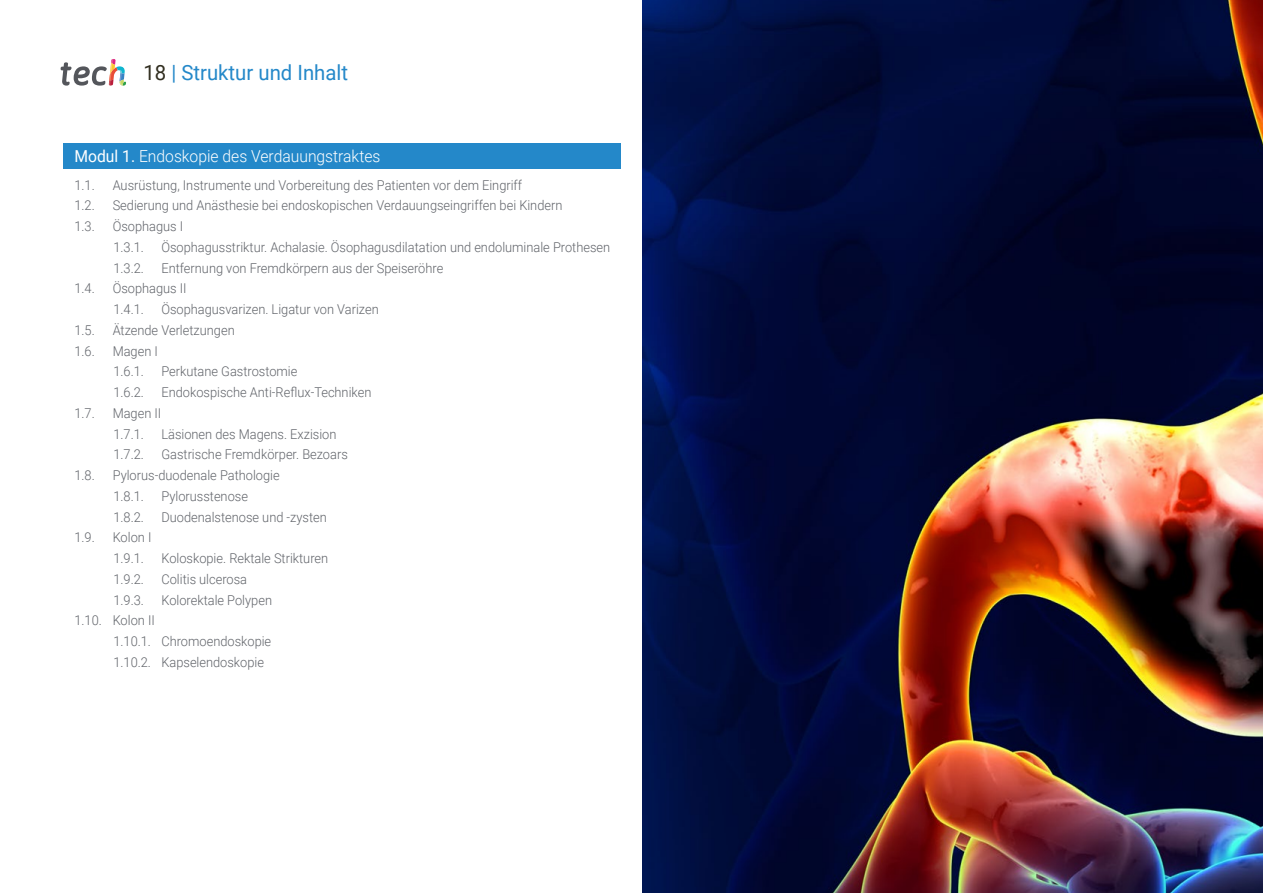
<style>
.page{position:relative;width:1263px;height:893px;background:#fff}
.page>*{position:absolute;margin:0;border:0;box-sizing:border-box;transform-origin:0 0}
.t1{font:21px "Roboto";color:#2488c9}
.t2{font:300 16.5px "Roboto";color:#fff;scale:.95 1}
.t3{font:300 13.5px/20.7px "Roboto";color:#61646a;scale:.95 1}
.s1{color:#312e20}
.s2{font-weight:400}
</style>
<div class="page">
<div style="left:63px;top:144px;width:558px;height:25px;background:#2488c9"></div>
<svg style="left:61px;top:59px;width:65px;height:27px"></svg>
<img style="left:642px;top:0;width:621px;height:893px">
<h1 class="t1" style="left:144px;top:57px;width:206px"><span class="s1">18</span> | Struktur und Inhalt</h1>
<p class="t2" style="left:74px;top:145px;width:324px"><span class="s2">Modul 1.</span> Endoskopie des Verdauungstraktes</p>
<p class="t3" style="left:74px;top:174px;width:23px">1.1.</p>
<p class="t3" style="left:113px;top:174px;width:432px">Ausrüstung, Instrumente und Vorbereitung des Patienten vor dem Eingriff</p>
<p class="t3" style="left:74px;top:195px;width:23px">1.2.</p>
<p class="t3" style="left:113px;top:195px;width:475px">Sedierung und Anästhesie bei endoskopischen Verdauungseingriffen bei Kindern</p>
<p class="t3" style="left:74px;top:215px;width:23px">1.3.</p>
<p class="t3" style="left:113px;top:215px;width:76px">Ösophagus I<br>1.3.1.</p>
<p class="t3" style="left:161px;top:236px;width:474px">Ösophagusstriktur. Achalasie. Ösophagusdilatation und endoluminale Prothesen</p>
<p class="t3" style="left:113px;top:257px;width:34px">1.3.2.</p>
<p class="t3" style="left:161px;top:257px;width:298px">Entfernung von Fremdkörpern aus der Speiseröhre</p>
<p class="t3" style="left:74px;top:278px;width:23px">1.4.</p>
<p class="t3" style="left:113px;top:278px;width:79px">Ösophagus II<br>1.4.1.</p>
<p class="t3" style="left:161px;top:298px;width:230px">Ösophagusvarizen. Ligatur von Varizen</p>
<p class="t3" style="left:74px;top:319px;width:23px">1.5.</p>
<p class="t3" style="left:113px;top:319px;width:130px">Ätzende Verletzungen</p>
<p class="t3" style="left:74px;top:340px;width:23px">1.6.</p>
<p class="t3" style="left:113px;top:340px;width:49px">Magen I<br>1.6.1.</p>
<p class="t3" style="left:161px;top:361px;width:145px">Perkutane Gastrostomie</p>
<p class="t3" style="left:113px;top:381px;width:34px">1.6.2.</p>
<p class="t3" style="left:161px;top:381px;width:222px">Endokospische Anti-Reflux-Techniken</p>
<p class="t3" style="left:74px;top:402px;width:23px">1.7.</p>
<p class="t3" style="left:113px;top:402px;width:53px">Magen II<br>1.7.1.</p>
<p class="t3" style="left:161px;top:423px;width:186px">Läsionen des Magens. Exzision</p>
<p class="t3" style="left:113px;top:444px;width:34px">1.7.2.</p>
<p class="t3" style="left:161px;top:444px;width:198px">Gastrische Fremdkörper. Bezoars</p>
<p class="t3" style="left:74px;top:464px;width:23px">1.8.</p>
<p class="t3" style="left:113px;top:464px;width:177px">Pylorus-duodenale Pathologie<br>1.8.1.</p>
<p class="t3" style="left:161px;top:485px;width:93px">Pylorusstenose</p>
<p class="t3" style="left:113px;top:506px;width:34px">1.8.2.</p>
<p class="t3" style="left:161px;top:506px;width:176px">Duodenalstenose und -zysten</p>
<p class="t3" style="left:74px;top:527px;width:23px">1.9.</p>
<p class="t3" style="left:113px;top:527px;width:42px">Kolon I<br>1.9.1.</p>
<p class="t3" style="left:161px;top:547px;width:177px">Koloskopie. Rektale Strikturen</p>
<p class="t3" style="left:113px;top:568px;width:34px">1.9.2.</p>
<p class="t3" style="left:161px;top:568px;width:92px">Colitis ulcerosa</p>
<p class="t3" style="left:113px;top:589px;width:34px">1.9.3.</p>
<p class="t3" style="left:161px;top:589px;width:118px">Kolorektale Polypen</p>
<p class="t3" style="left:113px;top:610px;width:168px;text-indent:-39px">1.10. Kolon II<br>1.10.1. Chromoendoskopie<br>1.10.2. Kapselendoskopie</p>
</div>
